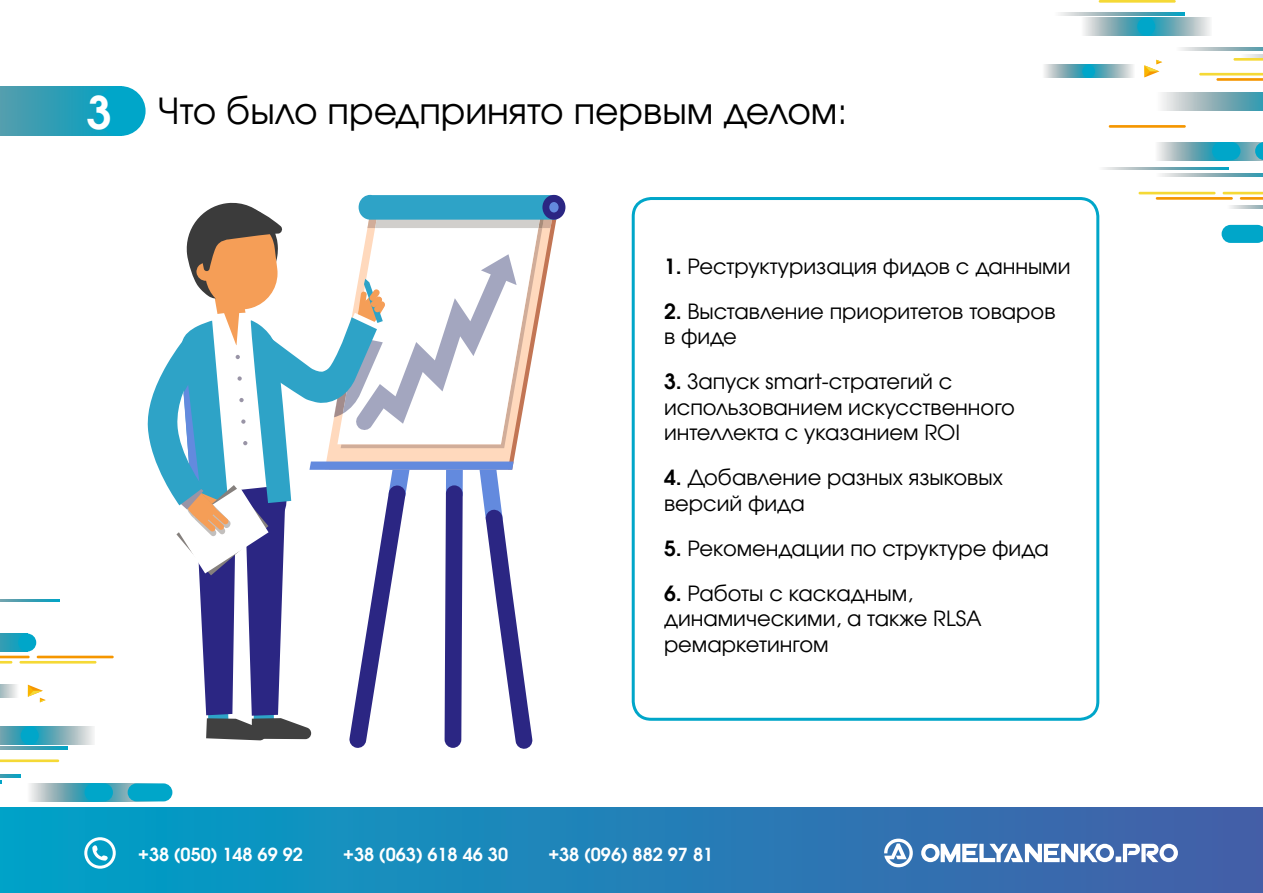
<style>
.page{position:relative;width:1263px;height:893px;background:#fff}
.page>*{position:absolute;margin:0;border:0;box-sizing:border-box;transform-origin:0 0}
.t1{font:36px "Evolventa";color:#000}
.t2{font:21px/25.5px "Evolventa";color:#000}
.t3{font:700 18px "Evolventa";color:#fff}
.s1{font-weight:700;font-size:45px;color:#fff}
.s2{font-weight:700}
</style>
<div class="page">
<svg style="left:0;top:656px;width:30px;height:8px"></svg>
<hr style="left:19px;top:661px;width:77px;height:3px;background:#f5d936">
<hr style="left:37px;top:656px;width:77px;height:2px;background:#f59600">
<img style="left:0;top:633px;width:24px;height:19px">
<div style="left:18px;top:633px;width:18px;height:19px;background:#00a6c9;border-radius:50%"></div>
<img style="left:30px;top:783px;width:104px;height:18px">
<div style="left:85px;top:783px;width:28px;height:18px;background:#00a6c9;border-radius:9px"></div>
<div style="left:128px;top:783px;width:44px;height:18px;background:#00a6c9;border-radius:9px"></div>
<img style="left:0;top:775px;width:20px;height:3px">
<svg style="left:28px;top:685px;width:18px;height:17px"></svg>
<img style="left:0;top:726px;width:94px;height:19px">
<div style="left:21px;top:726px;width:18px;height:19px;background:#00a6c9;border-radius:50%"></div>
<img style="left:0;top:746px;width:68px;height:3px">
<svg style="left:0;top:759px;width:59px;height:3px"></svg>
<img style="left:0;top:599px;width:59px;height:3px">
<img style="left:0;top:86px;width:116px;height:50px">
<div style="left:96px;top:86px;width:50px;height:50px;background:#00a6c9;border-radius:50%"></div>
<img style="left:1157px;top:142px;width:98px;height:18px">
<div style="left:1212px;top:142px;width:28px;height:18px;background:#00a6c9;border-radius:9px"></div>
<svg style="left:1255px;top:142px;width:8px;height:18px"></svg>
<svg style="left:1221px;top:225px;width:42px;height:18px"></svg>
<img style="left:1161px;top:173px;width:102px;height:3px">
<img style="left:1103px;top:167px;width:126px;height:3px">
<hr style="left:1138px;top:192px;width:77px;height:2px;background:#f5d936">
<hr style="left:1156px;top:197px;width:77px;height:3px;background:#f59600">
<svg style="left:1222px;top:192px;width:41px;height:8px"></svg>
<img style="left:1044px;top:65px;width:89px;height:13px">
<div style="left:1082px;top:65px;width:13px;height:13px;background:#00a6c9;border-radius:50%"></div>
<svg style="left:1144px;top:60px;width:18px;height:17px"></svg>
<img style="left:1084px;top:18px;width:126px;height:18px">
<div style="left:1137px;top:18px;width:18px;height:18px;background:#00a6c9;border-radius:50%"></div>
<img style="left:1060px;top:13px;width:124px;height:3px">
<svg style="left:1233px;top:58px;width:30px;height:3px"></svg>
<hr style="left:1099px;top:0;width:77px;height:3px;background:#f5d936">
<img style="left:1181px;top:48px;width:82px;height:2px">
<svg style="left:1199px;top:73px;width:64px;height:8px"></svg>
<hr style="left:1109px;top:125px;width:77px;height:3px;background:#f59600">
<img style="left:1162px;top:92px;width:101px;height:18px">
<div style="left:0;top:808px;width:1263px;height:85px;background:linear-gradient(to right,#00a3c8,#465ea7)"></div>
<svg style="left:921px;top:844px;width:257px;height:18px"></svg>
<svg style="left:884px;top:839px;width:29px;height:28px"></svg>
<svg style="left:92px;top:845px;width:16px;height:16px"></svg>
<div style="left:84px;top:837px;width:32px;height:32px;border:3px solid #fff;border-radius:50%"></div>
<div style="left:632px;top:197px;width:467px;height:524px;border:3px solid #00a6c9;border-radius:18px"></div>
<div style="left:542px;top:195px;width:23px;height:25px;background:#2b2683;border-radius:50%"></div>
<svg style="left:549px;top:202px;width:10px;height:10px"></svg>
<svg style="left:147px;top:195px;width:409px;height:554px"></svg>
<h1 class="t1" style="left:86px;top:89px;width:762px"><span class="s1">3</span> Что было предпринято первым делом:</h1>
<p class="t2" style="left:664px;top:253px;width:408px"><span class="s2">1.</span> Реструктуризация фидов с данными</p>
<p class="t2" style="left:664px;top:298px;width:393px"><span class="s2">2.</span> Выставление приоритетов товаров в фиде</p>
<p class="t2" style="left:664px;top:369px;width:352px"><span class="s2">3.</span> Запуск smart-стратегий с использованием искусственного интеллекта с указанием ROI</p>
<p class="t2" style="left:664px;top:465px;width:340px"><span class="s2">4.</span> Добавление разных языковых версий фида</p>
<p class="t2" style="left:664px;top:535px;width:386px"><span class="s2">5.</span> Рекомендации по структуре фида</p>
<p class="t2" style="left:664px;top:580px;width:319px"><span class="s2">6.</span> Работы с каскадным, динамическими, а также RLSA ремаркетингом</p>
<p class="t3" style="left:138px;top:843px;width:166px">+38 (050) 148 69 92</p>
<p class="t3" style="left:343px;top:843px;width:166px">+38 (063) 618 46 30</p>
<p class="t3" style="left:548px;top:843px;width:166px">+38 (096) 882 97 81</p>
</div>
